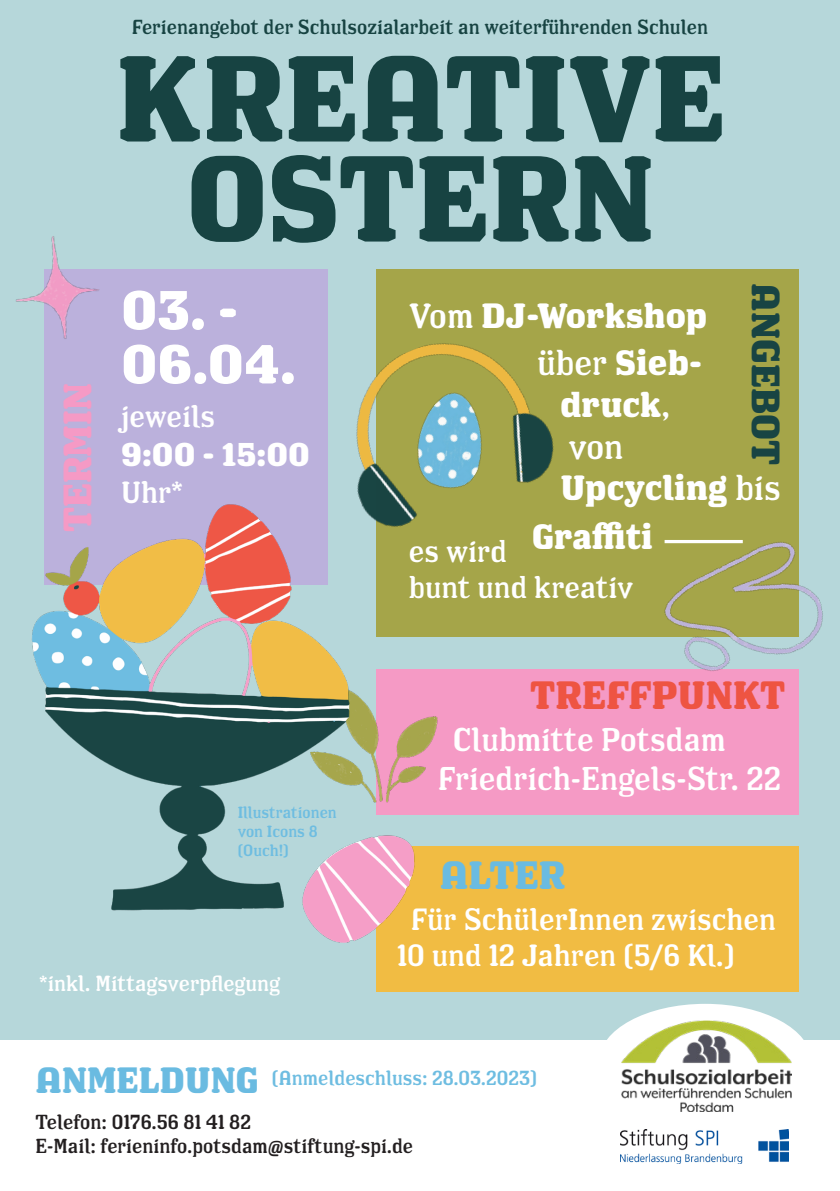
<style>
.page{position:relative;width:840px;height:1191px;background:#fff}
.page>*{position:absolute;margin:0;border:0;box-sizing:border-box;transform-origin:0 0}
.t1{font:700 120px "Los Feliz OT";color:#174342}
.t2{font:700 54px "Los Feliz OT";color:#fff}
.t3{font:700 39px "Los Feliz OT";color:#184443}
.t4{font:700 39px "Los Feliz OT";color:#f59ac5}
.t5{font:700 38.8px "Los Feliz OT";color:#ee5442}
.t6{font:700 38.8px "Los Feliz OT";color:#6abbe1}
.t7{font:700 36px "Los Feliz OT";color:#6abbe1}
.t8{font:700 34.6px "Los Feliz OT";color:#fff}
.t9{font:34.6px "Los Feliz OT";color:#fff}
.t10{font:32.4px "Los Feliz OT";color:#fff}
.t11{font:700 32.4px "Los Feliz OT";color:#fff}
.t12{font:30.2px/36.2px "Los Feliz OT";color:#fff}
.t13{font:21.6px "Los Feliz OT";color:#fff}
.t14{font:20px "Los Feliz OT";color:#231f20}
.t15{font:20px "Los Feliz OT";color:#174342}
.t16{font:20px "Los Feliz OT";color:#6ebde1}
.t17{font:16px "Los Feliz OT";color:#6ebde1}
.s1{font-weight:400}
</style>
<div class="page">
<div style="left:0;top:0;width:839px;height:1191px;background:#b6d7da"></div>
<div style="left:0;top:1040px;width:839px;height:151px;background:#fff"></div>
<div style="left:44px;top:269px;width:283px;height:316px;background:#bbb1dc"></div>
<div style="left:376px;top:269px;width:422px;height:368px;background:#a5a549"></div>
<div style="left:376px;top:846px;width:422px;height:146px;background:#f1bc43"></div>
<div style="left:376px;top:668px;width:422px;height:146px;background:#f59ac5"></div>
<div style="left:598px;top:1003px;width:212px;height:116px;background:#fff;border-radius:50%"></div>
<img style="left:327px;top:309px;width:227px;height:174px">
<img style="left:643px;top:508px;width:180px;height:190px">
<img style="left:16px;top:236px;width:84px;height:103px">
<img style="left:32px;top:437px;width:464px;height:506px">
<img style="left:620px;top:1129px;width:167px;height:34px">
<img style="left:621px;top:1021px;width:170px;height:90px">
<p class="t15" style="left:132px;top:14px;width:577px">Ferienangebot der Schulsozialarbeit an weiterführenden Schulen</p>
<p class="t4" style="left:53px;top:532px;width:151px;rotate:-90deg">TERMIN</p>
<p class="t1" style="left:116px;top:23px;width:610px">KREATIVE</p>
<p class="t1" style="left:187px;top:123px;width:469px">OSTERN</p>
<p class="t2" style="left:121px;top:276px;width:118px">03. -</p>
<p class="t2" style="left:121px;top:330px;width:176px">06.04.</p>
<p class="t12" style="left:121px;top:398px;width:95px">jeweils</p>
<p class="t11" style="left:121px;top:434px;width:190px">9:00 - 15:00</p>
<p class="t12" style="left:121px;top:473px;width:63px">Uhr*</p>
<p class="t3" style="left:789px;top:283px;width:183px;rotate:90deg">ANGEBOT</p>
<p class="t8" style="left:408px;top:293px;width:300px"><span class="s1">Vom</span> DJ-Workshop</p>
<p class="t8" style="left:537px;top:341px;width:166px"><span class="s1">über</span> Sieb-</p>
<p class="t8" style="left:559px;top:383px;width:112px">druck<span class="s1">,</span></p>
<p class="t9" style="left:568px;top:424px;width:56px">von</p>
<p class="t8" style="left:560px;top:466px;width:222px">Upcycling <span class="s1">bis</span></p>
<p class="t8" style="left:532px;top:514px;width:122px">Graffiti</p>
<p class="t12" style="left:408px;top:532px;width:100px">es wird</p>
<p class="t12" style="left:408px;top:569px;width:226px">bunt und kreativ</p>
<p class="t17" style="left:237px;top:802px;width:100px">Illustrationen</p>
<p class="t17" style="left:237px;top:821px;width:81px">von Icons 8</p>
<p class="t17" style="left:237px;top:840px;width:53px">(Ouch!)</p>
<p class="t5" style="left:530px;top:671px;width:256px">TREFFPUNKT</p>
<p class="t10" style="left:452px;top:719px;width:274px">Clubmitte Potsdam</p>
<p class="t10" style="left:437px;top:758px;width:344px">Friedrich-Engels-Str. 22</p>
<p class="t6" style="left:439px;top:850px;width:127px">ALTER</p>
<p class="t12" style="left:396px;top:900px;width:380px;text-indent:14px">Für SchülerInnen zwischen<br>10 und 12 Jahren (5/6 Kl.)</p>
<p class="t13" style="left:39px;top:969px;width:242px">*inkl. Mittagsverpflegung</p>
<p class="t7" style="left:35px;top:1057px;width:225px">ANMELDUNG</p>
<p class="t14" style="left:35px;top:1109px;width:217px">Telefon: 0176.56 81 41 82</p>
<p class="t14" style="left:35px;top:1133px;width:379px">E-Mail: ferieninfo.potsdam@stiftung-spi.de</p>
<p class="t16" style="left:272px;top:1064px;width:266px">(Anmeldeschluss: 28.03.2023)</p>
</div>
